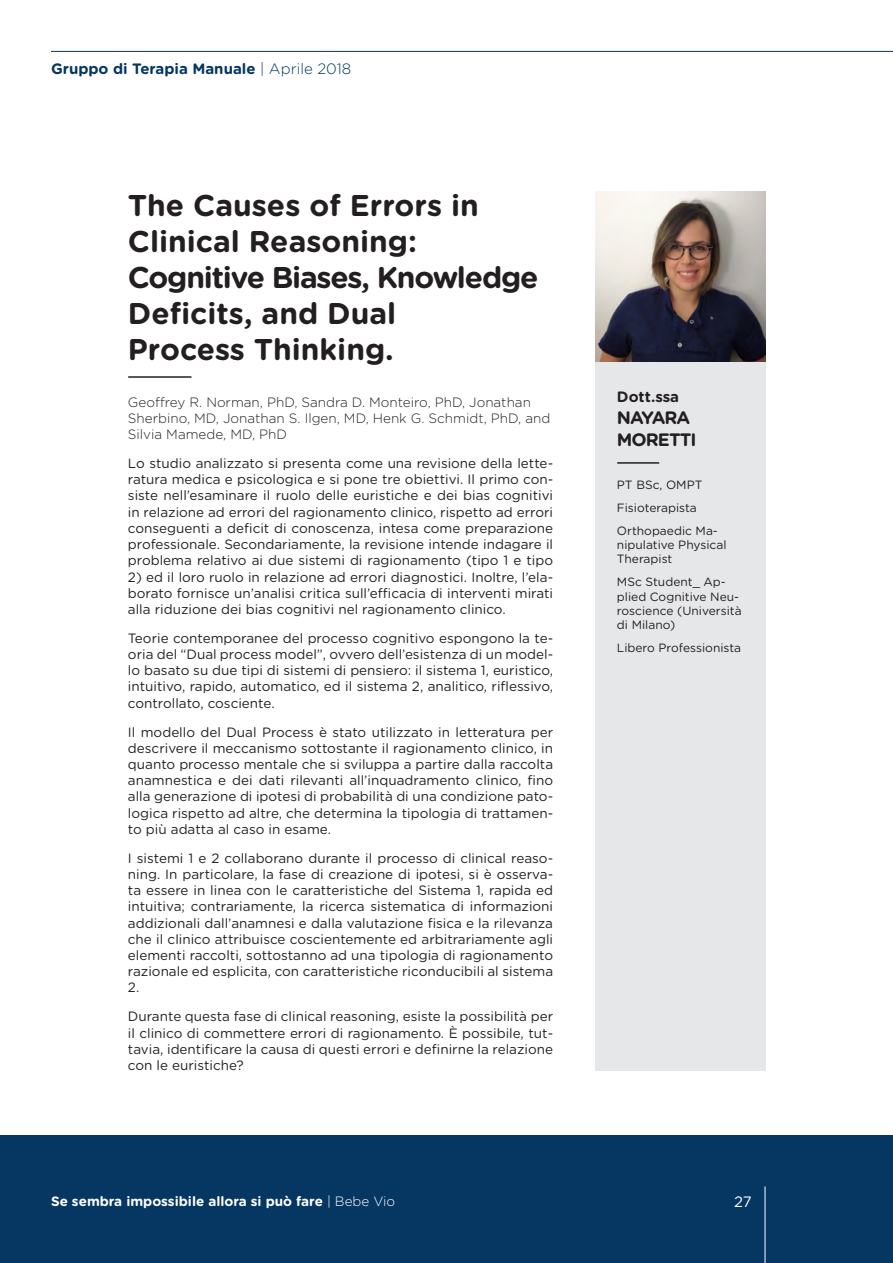
<style>
.page{position:relative;width:893px;height:1263px;background:#fff}
.page>*{position:absolute;margin:0;border:0;box-sizing:border-box;transform-origin:0 0}
.t1{font:700 30px/36px "Gotham Rounded";color:#231f20}
.t2{font:700 18px/21.6px "Gotham Rounded";letter-spacing:-.055em;color:#231f20}
.t3{font:700 15px "Gotham Rounded";color:#053762}
.t4{font:700 15px "Gotham Rounded";color:#231f20}
.t5{font:15px "Gotham Rounded";color:#fff}
.t6{font:13.5px/16.2px "Gotham Rounded";color:#231f20;text-align:justify}
.t7{font:300 13.5px/16.2px "Gotham Rounded";color:#231f20}
.t8{font:700 13.5px "Gotham Rounded";color:#fff}
.t9{font:12px/14.4px "Gotham Rounded";color:#231f20}
.s1{font-weight:300}
</style>
<div class="page">
<div style="left:0;top:1135px;width:893px;height:128px;background:#053762"></div>
<hr style="left:765px;top:1186px;width:1px;height:77px;background:#fff">
<hr style="left:51px;top:51px;width:842px;height:1px;background:#053762">
<hr style="left:0;top:0;width:1px;height:78px;background:#e6e7e9">
<hr style="left:129px;top:376px;width:62px;height:2px;background:#231f20">
<div style="left:596px;top:192px;width:170px;height:879px;background:#e6e7e9"></div>
<img style="left:596px;top:192px;width:170px;height:170px">
<hr style="left:618px;top:462px;width:41px;height:2px;background:#231f20">
<p class="t3" style="left:51px;top:57px;width:302px">Gruppo di Terapia Manuale <span class="s1">| Aprile 2018</span></p>
<p class="t1" style="left:128px;top:186px;width:412px">The Causes of Errors in<br>Clinical Reasoning:<br>Cognitive Biases, Knowledge<br>Deficits, and Dual<br>Process Thinking.</p>
<p class="t7" style="left:128px;top:393px;width:424px">Geoffrey R. Norman, PhD, Sandra D. Monteiro, PhD, Jonathan<br>Sherbino, MD, Jonathan S. Ilgen, MD, Henk G. Schmidt, PhD, and<br>Silvia Mamede, MD, PhD</p>
<p class="t6" style="left:128px;top:455px;width:427px">Lo studio analizzato si presenta come una revisione della lette&shy;ratura medica e psicologica e si pone tre obiettivi. Il primo con&shy;siste nell’esaminare il ruolo delle euristiche e dei bias cognitivi in relazione ad errori del ragionamento clinico, rispetto ad errori conseguenti a deficit di conoscenza, intesa come preparazione professionale. Secondariamente, la revisione intende indagare il problema relativo ai due sistemi di ragionamento (tipo 1 e tipo</p>
<p class="t6" style="left:128px;top:568px;width:427px">2) ed il loro ruolo in relazione ad errori diagnostici. Inoltre, l’ela&shy;borato fornisce un’analisi critica sull’efficacia di interventi mirati alla riduzione dei bias cognitivi nel ragionamento clinico.</p>
<p class="t6" style="left:128px;top:629px;width:427px">Teorie contemporanee del processo cognitivo espongono la te&shy;oria del “Dual process model”, ovvero dell’esistenza di un model&shy;lo basato su due tipi di sistemi di pensiero: il sistema 1, euristico, intuitivo, rapido, automatico, ed il sistema 2, analitico, riflessivo, controllato, cosciente.</p>
<p class="t6" style="left:128px;top:723px;width:427px">Il modello del Dual Process è stato utilizzato in letteratura per descrivere il meccanismo sottostante il ragionamento clinico, in quanto processo mentale che si sviluppa a partire dalla raccolta anamnestica e dei dati rilevanti all’inquadramento clinico, fino alla generazione di ipotesi di probabilità di una condizione pato&shy;logica rispetto ad altre, che determina la tipologia di trattamen&shy;to più adatta al caso in esame.</p>
<p class="t6" style="left:128px;top:849px;width:427px">I sistemi 1 e 2 collaborano durante il processo di clinical reaso&shy;ning. In particolare, la fase di creazione di ipotesi, si è osserva&shy;ta essere in linea con le caratteristiche del Sistema 1, rapida ed intuitiva; contrariamente, la ricerca sistematica di informazioni addizionali dall’anamnesi e dalla valutazione fisica e la rilevanza che il clinico attribuisce coscientemente ed arbitrariamente agli elementi raccolti, sottostanno ad una tipologia di ragionamento razionale ed esplicita, con caratteristiche riconducibili al sistema 2.</p>
<p class="t6" style="left:128px;top:1008px;width:427px">Durante questa fase di clinical reasoning, esiste la possibilità per il clinico di commettere errori di ragionamento. È possibile, tut&shy;tavia, identificare la causa di questi errori e definirne la relazione con le euristiche?</p>
<p class="t8" style="left:51px;top:1191px;width:346px">Se sembra impossibile allora si può fare <span class="s1">| Bebe Vio</span></p>
<p class="t4" style="left:617px;top:386px;width:64px">Dott.ssa</p>
<p class="t2" style="left:617px;top:406px;width:81px">NAYARA<br>MORETTI</p>
<p class="t9" style="left:617px;top:477px;width:87px">PT BSc, OMPT</p>
<p class="t9" style="left:617px;top:500px;width:81px">Fisioterapista</p>
<p class="t9" style="left:617px;top:522px;width:111px">Orthopaedic Ma&shy;nipulative Physical<br>Therapist</p>
<p class="t9" style="left:617px;top:574px;width:126px">MSc Student_ Ap&shy;plied Cognitive Neu&shy;roscience (Università di Milano)</p>
<p class="t9" style="left:617px;top:640px;width:126px">Libero Professionista</p>
<p class="t5" style="left:734px;top:1191px;width:19px">27</p>
</div>
